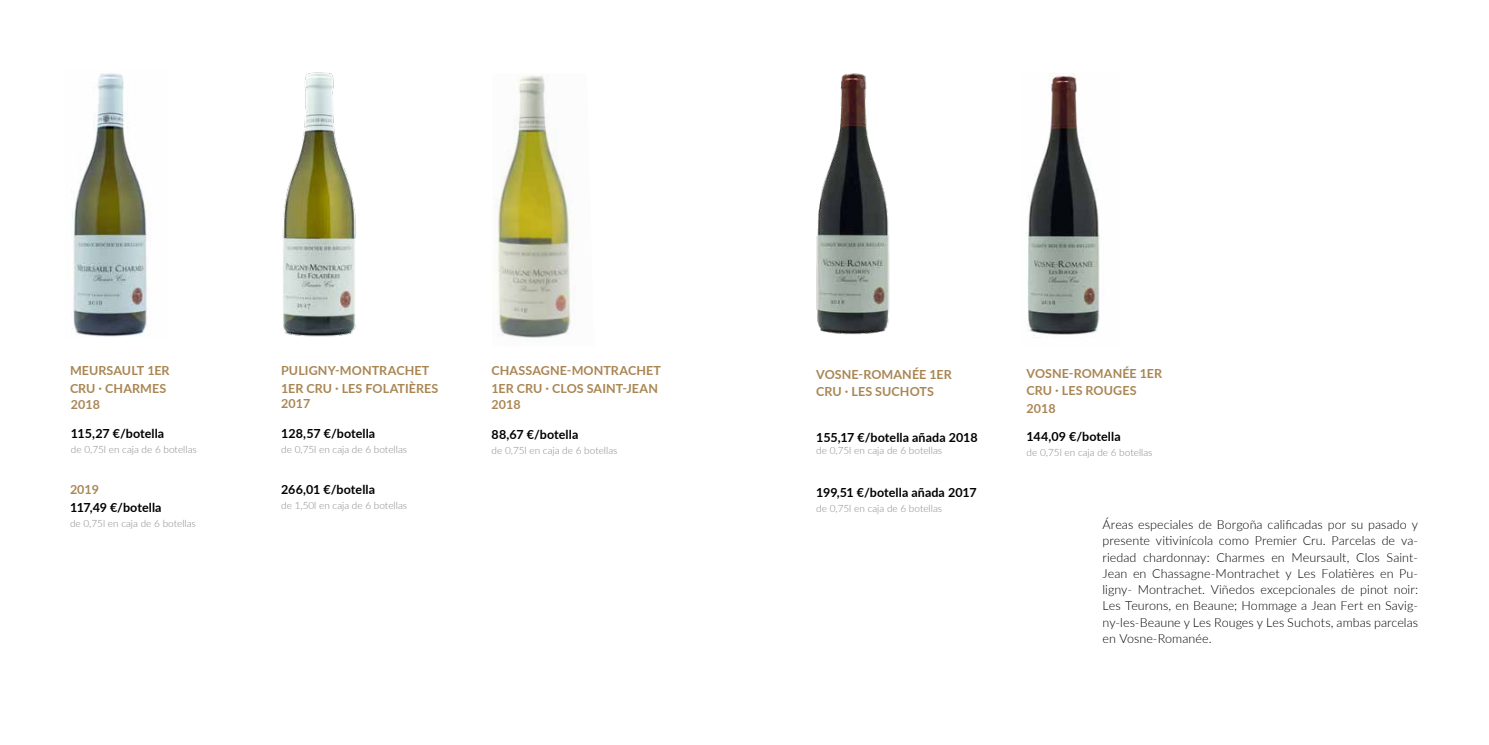
<style>
.page{position:relative;width:1489px;height:745px;background:#fff}
.page>*{position:absolute;margin:0;border:0;box-sizing:border-box;transform-origin:0 0}
.t1{font:300 12.5px/16.2px "Lato";letter-spacing:.005em;color:#000;text-align:justify}
.t2{font:700 12.5px/17px "Lato";letter-spacing:.005em;color:#a98654}
.t3{font:700 12.5px "Lato";letter-spacing:.005em;color:#000}
.t4{font:300 10px "Lato";color:#878787}
</style>
<div class="page">
<img style="left:71px;top:73px;width:77px;height:264px">
<img style="left:495px;top:75px;width:80px;height:263px">
<img style="left:283px;top:72px;width:73px;height:265px">
<img style="left:816px;top:73px;width:74px;height:262px">
<img style="left:1026px;top:75px;width:74px;height:260px">
<p class="t2" style="left:70px;top:361px;width:101px">MEURSAULT 1ER<br>CRU · CHARMES<br>2018</p>
<p class="t3" style="left:71px;top:424px;width:95px">115,27 €/botella</p>
<p class="t4" style="left:71px;top:442px;width:127px">de 0,75l en caja de 6 botellas</p>
<p class="t2" style="left:70px;top:480px;width:30px">2019</p>
<p class="t3" style="left:70px;top:497px;width:93px">117,49 €/botella</p>
<p class="t4" style="left:70px;top:515px;width:127px">de 0,75l en caja de 6 botellas</p>
<p class="t2" style="left:281px;top:361px;width:159px;line-height:17.5px">PULIGNY-MONTRACHET<br>1ER CRU · LES FOLATIÈRES</p>
<p class="t2" style="left:281px;top:394px;width:30px">2017</p>
<p class="t3" style="left:281px;top:424px;width:95px">128,57 €/botella</p>
<p class="t4" style="left:281px;top:442px;width:127px">de 0,75l en caja de 6 botellas</p>
<p class="t3" style="left:281px;top:480px;width:95px">266,01 €/botella</p>
<p class="t4" style="left:281px;top:498px;width:127px">de 1,50l en caja de 6 botellas</p>
<p class="t2" style="left:491px;top:361px;width:171px">CHASSAGNE-MONTRACHET<br>1ER CRU · CLOS SAINT-JEAN<br>2018</p>
<p class="t3" style="left:491px;top:425px;width:88px">88,67 €/botella</p>
<p class="t4" style="left:491px;top:443px;width:127px">de 0,75l en caja de 6 botellas</p>
<p class="t2" style="left:816px;top:364px;width:137px;line-height:17.5px">VOSNE-ROMANÉE 1ER<br>CRU · LES SUCHOTS</p>
<p class="t3" style="left:816px;top:427px;width:163px">155,17 €/botella añada 2018</p>
<p class="t4" style="left:816px;top:442px;width:127px">de 0,75l en caja de 6 botellas</p>
<p class="t3" style="left:816px;top:483px;width:162px">199,51 €/botella añada 2017</p>
<p class="t4" style="left:816px;top:501px;width:127px">de 0,75l en caja de 6 botellas</p>
<p class="t2" style="left:1026px;top:364px;width:137px;line-height:17.4px">VOSNE-ROMANÉE 1ER<br>CRU · LES ROUGES<br>2018</p>
<p class="t3" style="left:1026px;top:427px;width:95px">144,09 €/botella</p>
<p class="t4" style="left:1026px;top:445px;width:127px">de 0,75l en caja de 6 botellas</p>
<p class="t1" style="left:1102px;top:515px;width:317px">Áreas especiales de Borgoña calificadas por su pasado y presente vitivinícola como Premier Cru. Parcelas de va&shy;riedad chardonnay: Charmes en Meursault, Clos Saint-Jean en Chassagne-Montrachet y Les Folatières en Pu&shy;ligny- Montrachet. Viñedos excepcionales de pinot noir:<br>Les Teurons, en Beaune; Hommage a Jean Fert en Savig&shy;ny-les-Beaune y Les Rouges y Les Suchots, ambas parcelas en Vosne-Romanée.</p>
</div>
